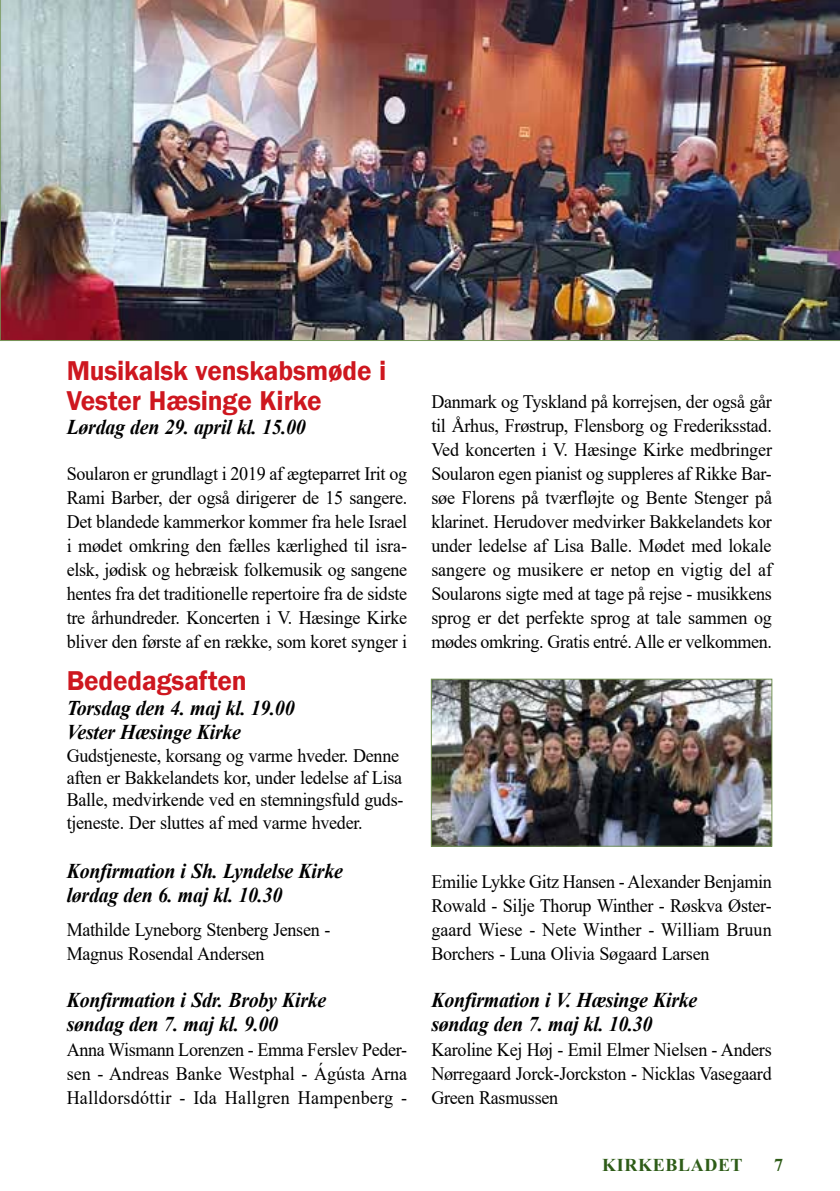
<style>
.page{position:relative;width:840px;height:1191px;background:#fff}
.page>*{position:absolute;margin:0;border:0;box-sizing:border-box;transform-origin:0 0}
.t1{font:600 28px/30px "Franklin Gothic";letter-spacing:-.005em;color:#ce171f}
.t2{font:italic 700 21px/24.6px "Times New Roman";letter-spacing:-.015em;color:#000;scale:.95 1}
.t3{font:19px/24px "Times New Roman";letter-spacing:-.015em;color:#000;text-align:justify;scale:.95 1}
.t4{font:700 18px "Times New Roman";letter-spacing:.035em;color:#2e5c18}
</style>
<div class="page">
<img style="left:0;top:0;width:839px;height:341px">
<img style="left:433px;top:681px;width:336px;height:163px">
<div style="left:431px;top:679px;width:340px;height:167px;border:1px solid #78985a"></div>
<h1 class="t1" style="left:67px;top:356px;width:321px">Musikalsk venskabsmøde i<br>Vester Hæsinge Kirke</h1>
<p class="t2" style="left:67px;top:414px;width:253px">Lørdag den 29. april kl. 15.00</p>
<p class="t3" style="left:67px;top:461px;width:360px">Soularon er grundlagt i 2019 af ægteparret Irit og Rami Barber, der også dirigerer de 15 sangere.<br>Det blandede kammerkor kommer fra hele Israel i mødet omkring den fælles kærlighed til isra&shy;elsk, jødisk og hebræisk folkemusik og sangene hentes fra det traditionelle repertoire fra de sidste tre århundreder. Koncerten i V. Hæsinge Kirke bliver den første af en række, som koret synger i</p>
<h1 class="t1" style="left:67px;top:666px;width:181px">Bededagsaften</h1>
<p class="t2" style="left:67px;top:695px;width:241px">Torsdag den 4. maj kl. 19.00<br>Vester Hæsinge Kirke</p>
<p class="t3" style="left:67px;top:743px;width:356px;line-height:22.2px;text-align:left">Gudstjeneste, korsang og varme hveder. Denne aften er Bakkelandets kor, under ledelse af Lisa Balle, medvirkende ved en stemningsfuld guds&shy;tjeneste. Der sluttes af med varme hveder.</p>
<p class="t2" style="left:67px;top:858px;width:292px">Konfirmation i Sh. Lyndelse Kirke lørdag den 6. maj kl. 10.30</p>
<p class="t3" style="left:67px;top:917px;width:279px">Mathilde Lyneborg Stenberg Jensen -<br>Magnus Rosendal Andersen</p>
<p class="t2" style="left:67px;top:986px;width:275px">Konfirmation i Sdr. Broby Kirke søndag den 7. maj kl. 9.00</p>
<p class="t3" style="left:67px;top:1037px;width:360px">Anna Wismann Lorenzen - Emma Ferslev Peder&shy;sen - Andreas Banke Westphal - Ágústa Arna Halldorsdóttir - Ida Hallgren Hampenberg -</p>
<p class="t3" style="left:431px;top:389px;width:360px">Danmark og Tyskland på korrejsen, der også går til Århus, Frøstrup, Flensborg og Frederiksstad.<br>Ved koncerten i V. Hæsinge Kirke medbringer Soularon egen pianist og suppleres af Rikke Bar&shy;søe Florens på tværfløjte og Bente Stenger på klarinet. Herudover medvirker Bakkelandets kor under ledelse af Lisa Balle. Mødet med lokale sangere og musikere er netop en vigtig del af Soularons sigte med at tage på rejse - musikkens sprog er det perfekte sprog at tale sammen og mødes omkring. Gratis entré. Alle er velkommen.</p>
<p class="t3" style="left:431px;top:869px;width:360px">Emilie Lykke Gitz Hansen - Alexander Benjamin Rowald - Silje Thorup Winther - Røskva Øster&shy;gaard Wiese - Nete Winther - William Bruun Borchers - Luna Olivia Søgaard Larsen</p>
<p class="t2" style="left:431px;top:986px;width:281px">Konfirmation i V. Hæsinge Kirke søndag den 7. maj kl. 10.30</p>
<p class="t3" style="left:431px;top:1037px;width:359px">Karoline Kej Høj - Emil Elmer Nielsen - Anders Nørregaard Jorck-Jorckston - Nicklas Vasegaard Green Rasmussen</p>
<p class="t4" style="left:602px;top:1151px;width:142px">KIRKEBLADET</p>
<p class="t4" style="left:773px;top:1151px;width:10px">7</p>
</div>
